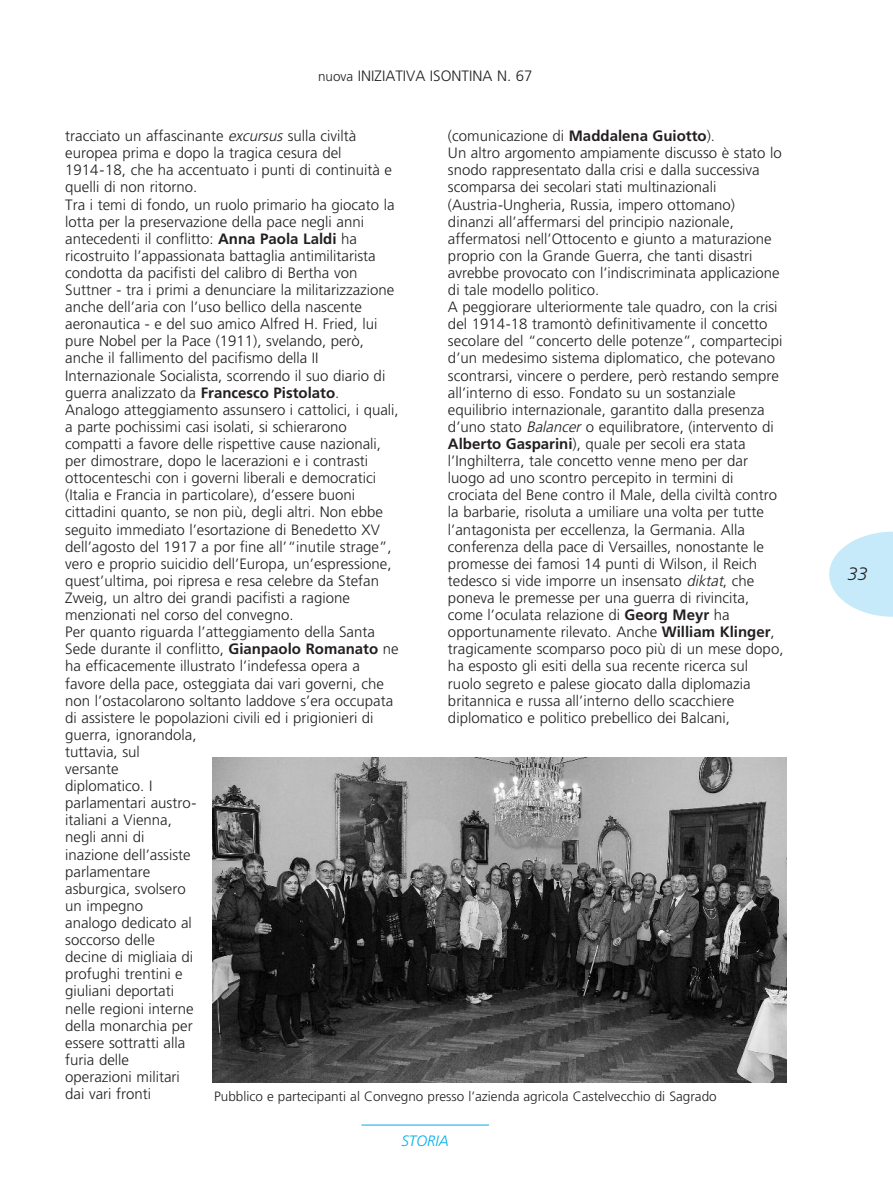
<style>
.page{position:relative;width:893px;height:1191px;background:#fff}
.page>*{position:absolute;margin:0;border:0;box-sizing:border-box;transform-origin:0 0}
.t1{font:18px "Frutiger Light Italic Yu";color:#231f20}
.t2{font:15px/17.1px "Frutiger Light Yu";color:#231f20}
.t3{font:15px "Frutiger Light Italic Yu";color:#00aeef}
.t4{font:13.5px "Frutiger Light Yu";color:#231f20}
.s1{font-size:13.5px}
.s2{font-style:italic}
.s3{font-family:"Frutiger Bold Yu"}
</style>
<div class="page">
<svg style="left:829px;top:531px;width:64px;height:86px"></svg>
<hr style="left:361px;top:1124px;width:128px;height:1px;background:#00aeef">
<img style="left:213px;top:757px;width:574px;height:325px">
<p class="t2" style="left:318px;top:67px;width:216px"><span class="s1">nuova</span> INIZIATIVA ISONTINA N. 67</p>
<p class="t2" style="left:65px;top:127px;width:335px">tracciato un affascinante <span class="s2">excursus</span> sulla civiltà europea prima e dopo la tragica cesura del 1914-18, che ha accentuato i punti di continuità e quelli di non ritorno.<br>Tra i temi di fondo, un ruolo primario ha giocato la lotta per la preservazione della pace negli anni antecedenti il conflitto: <span class="s3">Anna Paola Laldi</span> ha ricostruito l’appassionata battaglia antimilitarista condotta da pacifisti del calibro di Bertha von Suttner - tra i primi a denunciare la militarizzazione anche dell’aria con l’uso bellico della nascente aeronautica - e del suo amico Alfred H. Fried, lui pure Nobel per la Pace (1911), svelando, però, anche il fallimento del pacifismo della II Internazionale Socialista, scorrendo il suo diario di guerra analizzato da <span class="s3">Francesco Pistolato</span>.<br>Analogo atteggiamento assunsero i cattolici, i quali, a parte pochissimi casi isolati, si schierarono compatti a favore delle rispettive cause nazionali, per dimostrare, dopo le lacerazioni e i contrasti ottocenteschi con i governi liberali e democratici (Italia e Francia in particolare), d’essere buoni cittadini quanto, se non più, degli altri. Non ebbe seguito immediato l’esortazione di Benedetto XV dell’agosto del 1917 a por fine all’“inutile strage”, vero e proprio suicidio dell’Europa, un’espressione, quest’ultima, poi ripresa e resa celebre da Stefan Zweig, un altro dei grandi pacifisti a ragione menzionati nel corso del convegno.<br>Per quanto riguarda l’atteggiamento della Santa Sede durante il conflitto, <span class="s3">Gianpaolo Romanato</span> ne ha efficacemente illustrato l’indefessa opera a favore della pace, osteggiata dai vari governi, che non l’ostacolarono soltanto laddove s’era occupata di assistere le popolazioni civili ed i prigionieri di guerra, ignorandola,<br>tuttavia, sul<br>versante<br>diplomatico. I<br>parlamentari austro-<br>italiani a Vienna,<br>negli anni di<br>inazione dell’assiste<br>parlamentare<br>asburgica, svolsero<br>un impegno<br>analogo dedicato al<br>soccorso delle<br>decine di migliaia di<br>profughi trentini e<br>giuliani deportati<br>nelle regioni interne<br>della monarchia per<br>essere sottratti alla<br>furia delle<br>operazioni militari<br>dai vari fronti</p>
<p class="t2" style="left:448px;top:127px;width:337px">(comunicazione di <span class="s3">Maddalena Guiotto</span>).<br>Un altro argomento ampiamente discusso è stato lo snodo rappresentato dalla crisi e dalla successiva scomparsa dei secolari stati multinazionali (Austria-Ungheria, Russia, impero ottomano) dinanzi all’affermarsi del principio nazionale, affermatosi nell’Ottocento e giunto a maturazione proprio con la Grande Guerra, che tanti disastri avrebbe provocato con l’indiscriminata applicazione di tale modello politico.<br>A peggiorare ulteriormente tale quadro, con la crisi del 1914-18 tramontò definitivamente il concetto secolare del “concerto delle potenze”, compartecipi d’un medesimo sistema diplomatico, che potevano scontrarsi, vincere o perdere, però restando sempre all’interno di esso. Fondato su un sostanziale equilibrio internazionale, garantito dalla presenza d’uno stato <span class="s2">Balancer</span> o equilibratore, (intervento di <span class="s3">Alberto Gasparini</span>), quale per secoli era stata l’Inghilterra, tale concetto venne meno per dar luogo ad uno scontro percepito in termini di crociata del Bene contro il Male, della civiltà contro la barbarie, risoluta a umiliare una volta per tutte l’antagonista per eccellenza, la Germania. Alla conferenza della pace di Versailles, nonostante le promesse dei famosi 14 punti di Wilson, il Reich tedesco si vide imporre un insensato <span class="s2">diktat</span>, che poneva le premesse per una guerra di rivincita, come l’oculata relazione di <span class="s3">Georg Meyr</span> ha opportunamente rilevato. Anche <span class="s3">William Klinger</span>, tragicamente scomparso poco più di un mese dopo, ha esposto gli esiti della sua recente ricerca sul ruolo segreto e palese giocato dalla diplomazia britannica e russa all’interno dello scacchiere diplomatico e politico prebellico dei Balcani,</p>
<p class="t4" style="left:214px;top:1088px;width:504px">Pubblico e partecipanti al Convegno presso l’azienda agricola Castelvecchio di Sagrado</p>
<p class="t3" style="left:401px;top:1132px;width:49px">STORIA</p>
<p class="t1" style="left:848px;top:563px;width:22px">33</p>
</div>
